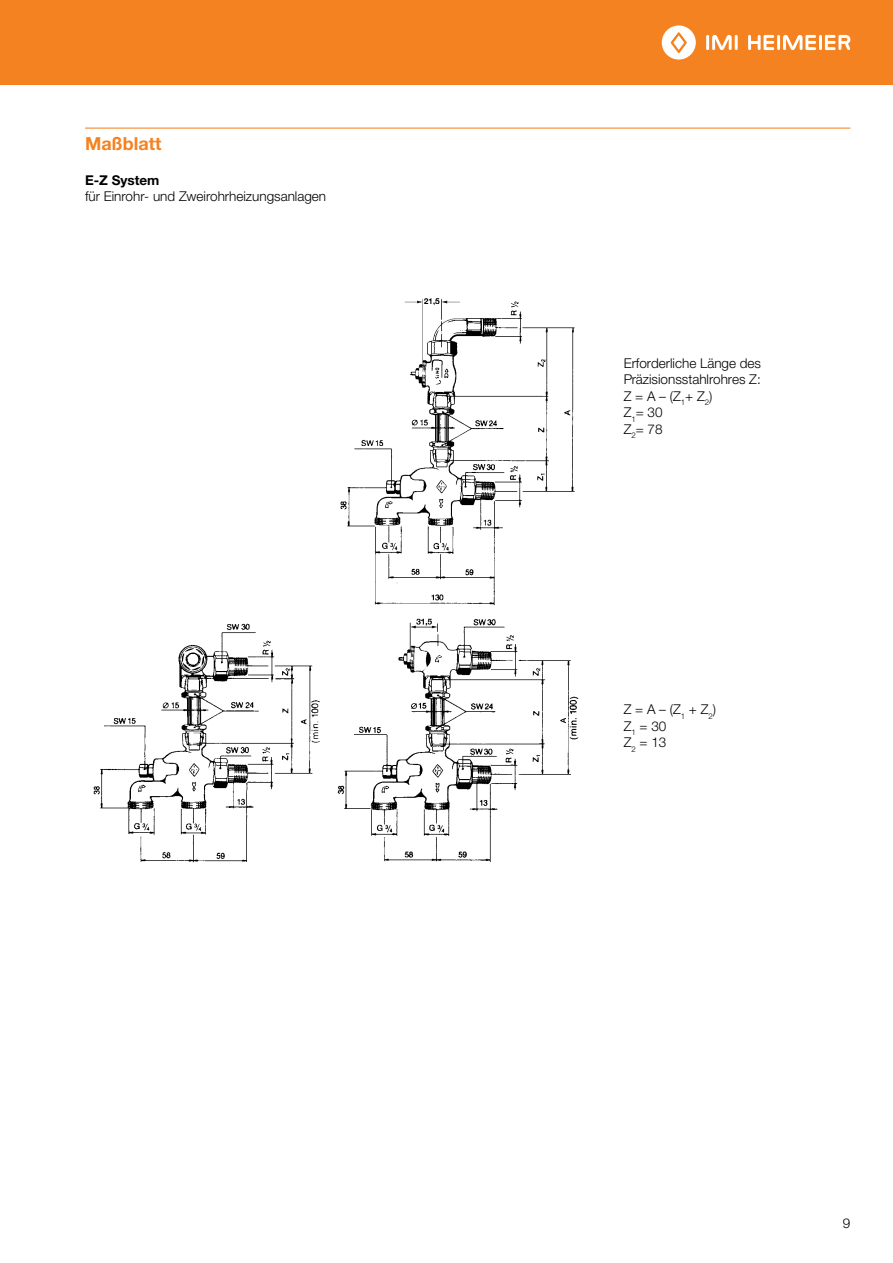
<style>
.page{position:relative;width:893px;height:1263px;background:#fff}
.page>*{position:absolute;margin:0;border:0;box-sizing:border-box;transform-origin:0 0}
.t1{font:700 18px "Helvetica Neue LTW1 G";color:#f58220}
.t2{font:300 13.5px/16.5px "Helvetica Neue LTW1 G";color:#000}
.t3{font:700 13.5px "Helvetica Neue LTW1 G";color:#000}
</style>
<div class="page">
<div style="left:0;top:0;width:893px;height:85px;background:#f58220"></div>
<hr style="left:706px;top:35px;width:3px;height:15px;background:#fff">
<hr style="left:735px;top:35px;width:3px;height:15px;background:#fff">
<svg style="left:712px;top:35px;width:20px;height:15px"></svg>
<svg style="left:662px;top:25px;width:34px;height:35px"></svg>
<hr style="left:777px;top:35px;width:3px;height:15px;background:#fff">
<svg style="left:748px;top:35px;width:26px;height:15px"></svg>
<hr style="left:819px;top:35px;width:3px;height:15px;background:#fff">
<svg style="left:783px;top:35px;width:33px;height:15px"></svg>
<svg style="left:825px;top:35px;width:25px;height:15px"></svg>
<hr style="left:85px;top:128px;width:765px;height:1px;background:#f58220">
<img style="left:340px;top:298px;width:235px;height:307px">
<img style="left:337px;top:618px;width:242px;height:244px">
<img style="left:93px;top:623px;width:227px;height:240px">
<h1 class="t1" style="left:85px;top:132px;width:78px">Maßblatt</h1>
<p class="t3" style="left:85px;top:172px;width:76px">E-Z System</p>
<p class="t2" style="left:85px;top:188px;width:243px">für Einrohr- und Zweirohrheizungsanlagen</p>
<p class="t2" style="left:624px;top:355px;width:139px">Erforderliche Länge des<br>Präzisionsstahlrohres Z:<br>Z = A – (Z<sub>1</sub>+ Z<sub>2</sub>)<br>Z<sub>1</sub>= 30<br>Z<sub>2</sub>= 78</p>
<p class="t2" style="left:624px;top:701px;width:94px">Z = A – (Z<sub>1</sub> + Z<sub>2</sub>)<br>Z<sub>1</sub> = 30<br>Z<sub>2</sub> = 13</p>
<p class="t2" style="left:843px;top:1215px;width:9px">9</p>
</div>
